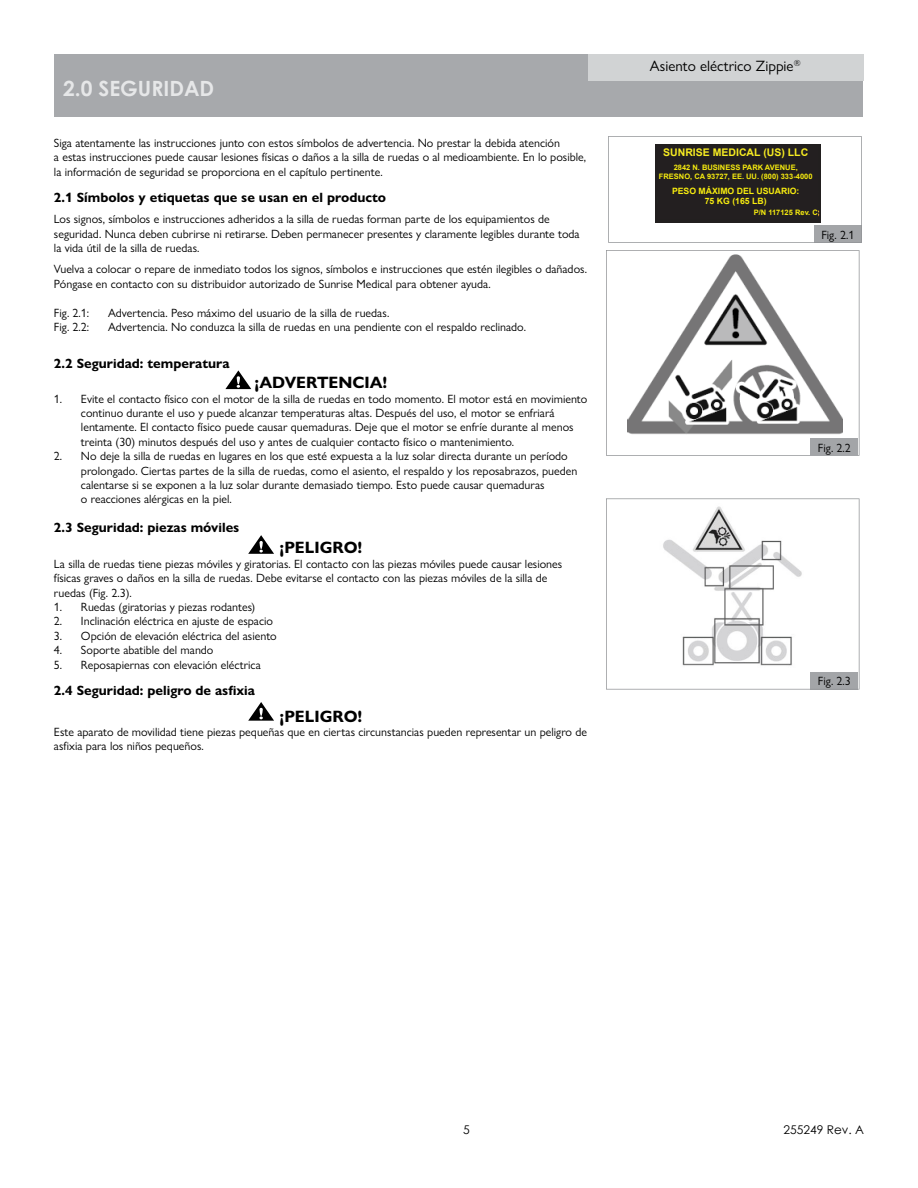
<style>
.page{position:relative;width:918px;height:1188px;background:#fff}
.page>*{position:absolute;margin:0;border:0;box-sizing:border-box;transform-origin:0 0}
.t1{font:700 21px "Century Gothic";color:#e6e7e8}
.t2{font:700 16.5px "Gill Sans Nova";color:#000}
.t3{font:15px "Gill Sans Nova";color:#000}
.t4{font:700 13.5px "Gill Sans Nova";color:#000}
.t5{font:12px/14.4px "Gill Sans Nova";color:#000}
.t6{font:12px "Century Gothic";color:#000}
.t7{font:700 10.5px "Arial";color:#f7ec22}
.t8{font:700 8.7px/10.5px "Arial";color:#f7ec0f;text-align:center}
.t9{font:700 7.5px/9px "Arial";color:#f7ec0f;text-align:center}
</style>
<div class="page">
<div style="left:54px;top:54px;width:809px;height:63px;background:#a7a9ac"></div>
<div style="left:588px;top:54px;width:276px;height:26px;background:#d1d3d4"></div>
<svg style="left:225px;top:370px;width:26px;height:19px"></svg>
<svg style="left:608px;top:136px;width:254px;height:107px"></svg>
<img style="left:655px;top:144px;width:165px;height:78px">
<svg style="left:248px;top:535px;width:26px;height:19px"></svg>
<svg style="left:248px;top:702px;width:26px;height:19px"></svg>
<svg style="left:606px;top:498px;width:254px;height:192px"></svg>
<img style="left:656px;top:503px;width:159px;height:165px">
<svg style="left:606px;top:250px;width:254px;height:206px"></svg>
<img style="left:628px;top:252px;width:215px;height:183px">
<div style="left:811px;top:439px;width:47px;height:17px;background:#a3a5a8"></div>
<div style="left:658px;top:147px;width:160px;height:72px;background:#231f20"></div>
<h1 class="t1" style="left:63px;top:79px;width:153px">2.0 SEGURIDAD</h1>
<p class="t5" style="left:54px;top:137px;width:534px">Siga atentamente las instrucciones junto con estos símbolos de advertencia. No prestar la debida atención<br>a estas instrucciones puede causar lesiones físicas o daños a la silla de ruedas o al medioambiente. En lo posible, la información de seguridad se proporciona en el capítulo pertinente.</p>
<p class="t4" style="left:54px;top:190px;width:334px">2.1 Símbolos y etiquetas que se usan en el producto</p>
<p class="t5" style="left:54px;top:214px;width:527px">Los signos, símbolos e instrucciones adheridos a la silla de ruedas forman parte de los equipamientos de seguridad. Nunca deben cubrirse ni retirarse. Deben permanecer presentes y claramente legibles durante toda la vida útil de la silla de ruedas.</p>
<p class="t5" style="left:54px;top:263px;width:535px">Vuelva a colocar o repare de inmediato todos los signos, símbolos e instrucciones que estén ilegibles o dañados.<br>Póngase en contacto con su distribuidor autorizado de Sunrise Medical para obtener ayuda.</p>
<p class="t5" style="left:54px;top:307px;width:37px">Fig. 2.1:</p>
<p class="t5" style="left:108px;top:307px;width:283px">Advertencia. Peso máximo del usuario de la silla de ruedas.</p>
<p class="t5" style="left:54px;top:321px;width:37px">Fig. 2.2:</p>
<p class="t5" style="left:108px;top:321px;width:420px">Advertencia. No conduzca la silla de ruedas en una pendiente con el respaldo reclinado.</p>
<p class="t4" style="left:54px;top:356px;width:177px">2.2 Seguridad: temperatura</p>
<h2 class="t2" style="left:255px;top:373px;width:134px">¡ADVERTENCIA!</h2>
<p class="t5" style="left:81px;top:393px;width:508px;text-indent:-27px">1. Evite el contacto físico con el motor de la silla de ruedas en todo momento. El motor está en movimiento continuo durante el uso y puede alcanzar temperaturas altas. Después del uso, el motor se enfriará lentamente. El contacto físico puede causar quemaduras. Deje que el motor se enfríe durante al menos treinta (30) minutos después del uso y antes de cualquier contacto físico o mantenimiento.</p>
<p class="t5" style="left:81px;top:450px;width:498px;text-indent:-27px">2. No deje la silla de ruedas en lugares en los que esté expuesta a la luz solar directa durante un período prolongado. Ciertas partes de la silla de ruedas, como el asiento, el respaldo y los reposabrazos, pueden calentarse si se exponen a la luz solar durante demasiado tiempo. Esto puede causar quemaduras<br>o reacciones alérgicas en la piel.</p>
<p class="t4" style="left:54px;top:522px;width:187px">2.3 Seguridad: piezas móviles</p>
<h2 class="t2" style="left:280px;top:542px;width:84px">¡PELIGRO!</h2>
<p class="t5" style="left:54px;top:558px;width:510px">La silla de ruedas tiene piezas móviles y giratorias. El contacto con las piezas móviles puede causar lesiones físicas graves o daños en la silla de ruedas. Debe evitarse el contacto con las piezas móviles de la silla de ruedas (Fig. 2.3).</p>
<p class="t5" style="left:54px;top:601px;width:203px">1. Ruedas (giratorias y piezas rodantes)</p>
<p class="t5" style="left:54px;top:615px;width:221px">2. Inclinación eléctrica en ajuste de espacio</p>
<p class="t5" style="left:54px;top:630px;width:224px">3. Opción de elevación eléctrica del asiento</p>
<p class="t5" style="left:54px;top:644px;width:161px">4. Soporte abatible del mando</p>
<p class="t5" style="left:54px;top:659px;width:208px">5. Reposapiernas con elevación eléctrica</p>
<p class="t4" style="left:54px;top:685px;width:202px">2.4 Seguridad: peligro de asfixia</p>
<h2 class="t2" style="left:280px;top:710px;width:84px">¡PELIGRO!</h2>
<p class="t5" style="left:54px;top:726px;width:535px">Este aparato de movilidad tiene piezas pequeñas que en ciertas circunstancias pueden representar un peligro de asfixia para los niños pequeños.</p>
<p class="t3" style="left:650px;top:61px;width:152px">Asiento eléctrico Zippie<sup>®</sup></p>
<p class="t7" style="left:663px;top:149px;width:147px">SUNRISE MEDICAL (US) LLC</p>
<p class="t9" style="left:659px;top:163px;width:155px">2842 N. BUSINESS PARK AVENUE,<br>FRESNO, CA 93727, EE. UU. (800) 333-4000</p>
<p class="t8" style="left:672px;top:186px;width:129px">PESO MÁXIMO DEL USUARIO:<br>75 KG (165 LB)</p>
<p class="t9" style="left:754px;top:209px;width:66px">P/N 117125 Rev. C</p>
<p class="t5" style="left:822px;top:229px;width:34px">Fig. 2.1</p>
<p class="t5" style="left:818px;top:442px;width:34px">Fig. 2.2</p>
<p class="t5" style="left:818px;top:675px;width:34px">Fig. 2.3</p>
<p class="t6" style="left:463px;top:1124px;width:8px">5</p>
<p class="t6" style="left:784px;top:1124px;width:82px">255249 Rev. A</p>
</div>
